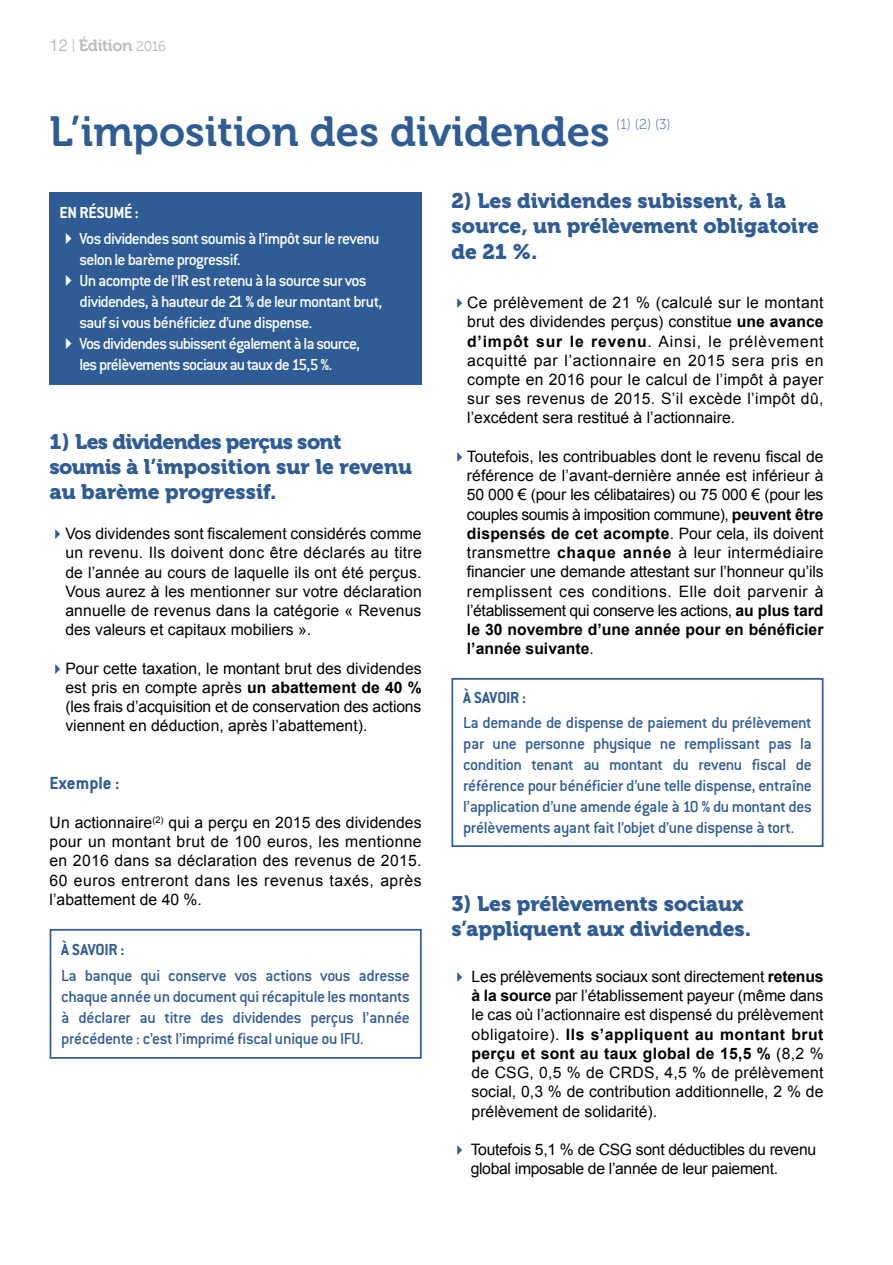
<style>
.page{position:relative;width:893px;height:1265px;background:#fff}
.page>*{position:absolute;margin:0;border:0;box-sizing:border-box;transform-origin:0 0}
.t1{font:42px "Museo 700";color:#305c95}
.t2{font:21px/25.2px "Museo 900";color:#305c95}
.t3{font:700 19.25px "Conduit ITC Std";color:#305c95}
.t4{font:500 17.5px/21px "Conduit ITC Std";letter-spacing:-.025em;color:#305c95;text-align:justify}
.t5{font:500 17.5px/21px "Conduit ITC Std";letter-spacing:-.045em;color:#fff}
.t6{font:700 17.5px "Conduit ITC Std";letter-spacing:-.015em;color:#305c95}
.t7{font:700 17.5px "Conduit ITC Std";letter-spacing:-.02em;color:#fff}
.t8{font:16.28px "Museo 700";letter-spacing:-.02em;color:#bcbcbc}
.t9{font:15.75px/19.2px "Arial";color:#000;text-align:justify}
.t10{font:15.75px/19.2px "Arial";letter-spacing:-.02em;color:#000}
.t11{font:14.35px "Museo 100";color:#305c95}
.s1{font-family:"Helvetica Neue LT Std";font-size:16.45px}
.s2{font-family:"Museo 300";font-size:14.17px}
.s3{font-weight:700}
</style>
<div class="page">
<div style="left:50px;top:193px;width:372px;height:192px;background:#305c95"></div>
<div style="left:50px;top:929px;width:372px;height:130px;border:2px solid #305c95"></div>
<div style="left:451px;top:678px;width:372px;height:169px;border:2px solid #305c95"></div>
<p class="t8" style="left:50px;top:36px;width:118px"><span class="s1">12</span> <span class="s2">|</span> Édition <span class="s2">2016</span></p>
<h1 class="t1" style="left:50px;top:108px;width:562px">L’imposition des dividendes</h1>
<p class="t11" style="left:616px;top:116px;width:56px">(1) (2) (3)</p>
<p class="t7" style="left:60px;top:202px;width:81px">EN RÉSUMÉ :</p>
<p class="t5" style="left:80px;top:228px;width:301px;text-indent:-20px">✔ Vos dividendes sont soumis à l’impôt sur le revenu selon le barème progressif.</p>
<p class="t5" style="left:80px;top:270px;width:304px;text-indent:-20px">✔ Un acompte de l’IR est retenu à la source sur vos dividendes, à hauteur de 21 % de leur montant brut, sauf si vous bénéficiez d’une dispense.</p>
<p class="t5" style="left:60px;top:333px;width:302px;text-align:center">✔ Vos dividendes subissent également à la source, les prélèvements sociaux au taux de 15,5 %.</p>
<h2 class="t2" style="left:50px;top:429px;width:364px">1) Les dividendes perçus sont soumis à l’imposition sur le revenu au barème progressif.</h2>
<p class="t9" style="left:65px;top:524px;width:358px">Vos dividendes sont fiscalement considérés comme un revenu. Ils doivent donc être déclarés au titre de l’année au cours de laquelle ils ont été perçus.<br>Vous aurez à les mentionner sur votre déclaration annuelle de revenus dans la catégorie « Revenus des valeurs et capitaux mobiliers ».</p>
<p class="t9" style="left:65px;top:659px;width:358px">Pour cette taxation, le montant brut des dividendes est pris en compte après <span class="s3">un abattement de 40 % </span>(les frais d’acquisition et de conservation des actions viennent en déduction, après l’abattement).</p>
<p class="t3" style="left:50px;top:772px;width:71px">Exemple :</p>
<p class="t9" style="left:50px;top:813px;width:374px">Un actionnaire<sup>(2)</sup> qui a perçu en 2015 des dividendes pour un montant brut de 100 euros, les mentionne en 2016 dans sa déclaration des revenus de 2015.<br>60 euros entreront dans les revenus taxés, après l’abattement de 40 %.</p>
<p class="t6" style="left:61px;top:939px;width:65px">À SAVOIR :</p>
<p class="t4" style="left:61px;top:964px;width:350px">La banque qui conserve vos actions vous adresse chaque année un document qui récapitule les montants à déclarer au titre des dividendes perçus l’année précédente : c’est l’imprimé fiscal unique ou IFU.</p>
<h2 class="t2" style="left:451px;top:189px;width:369px">2) Les dividendes subissent, à la source, un prélèvement obligatoire de 21 %.</h2>
<p class="t9" style="left:467px;top:293px;width:358px">Ce prélèvement de 21 % (calculé sur le montant brut des dividendes perçus) constitue <span class="s3">une avance d’impôt sur le revenu</span>. Ainsi, le prélèvement acquitté par l’actionnaire en 2015 sera pris en compte en 2016 pour le calcul de l’impôt à payer sur ses revenus de 2015. S’il excède l’impôt dû, l’excédent sera restitué à l’actionnaire.</p>
<p class="t9" style="left:467px;top:447px;width:358px">Toutefois, les contribuables dont le revenu fiscal de référence de l’avant-dernière année est inférieur à 50 000 € (pour les célibataires) ou 75 000 € (pour les couples soumis à imposition commune), <span class="s3">peuvent être dispensés de cet acompte</span>. Pour cela, ils doivent transmettre <span class="s3">chaque année</span> à leur intermédiaire financier une demande attestant sur l’honneur qu’ils remplissent ces conditions. Elle doit parvenir à l’établissement qui conserve les actions, <span class="s3">au plus tard le 30 novembre d’une année pour en bénéficier l’année suivante</span>.</p>
<p class="t6" style="left:463px;top:686px;width:65px">À SAVOIR :</p>
<p class="t4" style="left:463px;top:712px;width:350px">La demande de dispense de paiement du prélèvement par une personne physique ne remplissant pas la condition tenant au montant du revenu fiscal de référence pour bénéficier d’une telle dispense, entraîne l’application d’une amende égale à 10 % du montant des prélèvements ayant fait l’objet d’une dispense à tort.</p>
<h2 class="t2" style="left:451px;top:891px;width:301px">3) Les prélèvements sociaux s’appliquent aux dividendes.</h2>
<p class="t9" style="left:472px;top:967px;width:354px">Les prélèvements sociaux sont directement <span class="s3">retenus à la source</span> par l’établissement payeur (même dans le cas où l’actionnaire est dispensé du prélèvement obligatoire). <span class="s3">Ils s’appliquent au montant brut perçu et sont au taux global de 15,5 %</span> (8,2 % de CSG, 0,5 % de CRDS, 4,5 % de prélèvement social, 0,3 % de contribution additionnelle, 2 % de prélèvement de solidarité).</p>
<p class="t10" style="left:471px;top:1140px;width:347px">Toutefois 5,1 % de CSG sont déductibles du revenu global imposable de l’année de leur paiement.</p>
</div>
